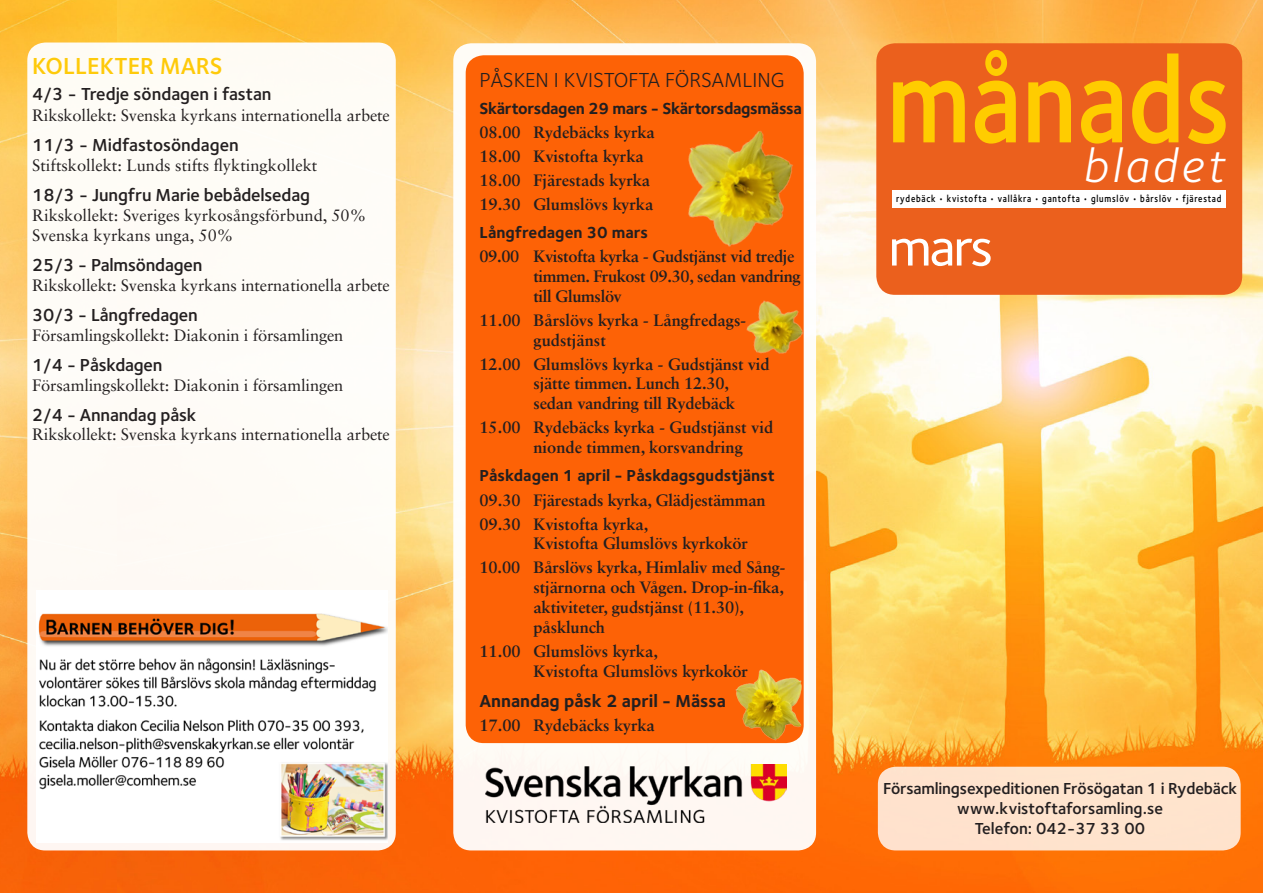
<style>
.page{position:relative;width:1263px;height:893px;background:#fff}
.page>*{position:absolute;margin:0;border:0;box-sizing:border-box;transform-origin:0 0}
.t1{font:600 122.85px "Foundry Sterling";color:#fc0;scale:.84 1}
.t2{font:500 54px "Foundry Sterling";color:#fff}
.t3{font:italic 48.15px "Foundry Sterling";letter-spacing:.075em;color:#fff}
.t4{font:600 24px "Foundry Sterling";color:#feca0a}
.t5{font:21px "Foundry Sterling";color:#231f20}
.t6{font:600 18px "Foundry Sterling";letter-spacing:-.01em;color:#231f20}
.t7{font:700 18px "Foundry Sterling";color:#231f20}
.t8{font:700 16.5px/19.8px "Sabon LT Std";letter-spacing:-.005em;color:#231f20}
.t9{font:16.5px/19.8px "Sabon LT Std";letter-spacing:-.01em;color:#231f20}
.t10{font:600 16.5px "Foundry Sterling";letter-spacing:-.01em;color:#231f20}
.t11{font:700 16.5px "Foundry Sterling";color:#231f20}
.t12{font:700 16.5px "Foundry Sterling";letter-spacing:-.02em;color:#231f20}
.t13{font:600 10.05px "Foundry Sterling";letter-spacing:.09em;color:#000;scale:.83 1}
</style>
<div class="page">
<img style="left:0;top:0;width:117px;height:893px">
<img style="left:117px;top:0;width:1146px;height:893px">
<div style="left:453px;top:43px;width:363px;height:807px;background:#fefbf6;border-radius:18px"></div>
<div style="left:27px;top:43px;width:369px;height:807px;background:#fefcf6;border-radius:18px"></div>
<img style="left:485px;top:764px;width:302px;height:59px">
<div style="left:878px;top:767px;width:363px;height:83px;background:#ffe3cd;border-radius:18px"></div>
<div style="left:876px;top:43px;width:366px;height:252px;background:#eb601d"></div>
<div style="left:892px;top:190px;width:333px;height:17px;background:#fff"></div>
<div style="left:466px;top:55px;width:338px;height:688px;background:#fd6206;border-radius:18px"></div>
<img style="left:719px;top:666px;width:123px;height:82px">
<img style="left:746px;top:280px;width:78px;height:96px">
<img style="left:651px;top:55px;width:177px;height:225px">
<img style="left:38px;top:613px;width:349px;height:227px">
<p class="t4" style="left:32px;top:51px;width:192px">KOLLEKTER MARS</p>
<p class="t6" style="left:32px;top:83px;width:241px">4/3 - Tredje söndagen i fastan</p>
<p class="t9" style="left:32px;top:105px;width:359px">Rikskollekt: Svenska kyrkans internationella arbete</p>
<p class="t6" style="left:32px;top:135px;width:208px">11/3 - Midfastosöndagen</p>
<p class="t9" style="left:32px;top:155px;width:287px">Stiftskollekt: Lunds stifts flyktingkollekt</p>
<p class="t6" style="left:32px;top:185px;width:279px">18/3 - Jungfru Marie bebådelsedag</p>
<p class="t9" style="left:32px;top:205px;width:336px">Rikskollekt: Sveriges kyrkosångsförbund, 50%<br>Svenska kyrkans unga, 50%</p>
<p class="t6" style="left:32px;top:254px;width:172px">25/3 - Palmsöndagen</p>
<p class="t9" style="left:32px;top:275px;width:359px">Rikskollekt: Svenska kyrkans internationella arbete</p>
<p class="t6" style="left:32px;top:304px;width:167px">30/3 - Långfredagen</p>
<p class="t9" style="left:32px;top:325px;width:313px">Församlingskollekt: Diakonin i församlingen</p>
<p class="t6" style="left:32px;top:354px;width:132px">1/4 - Påskdagen</p>
<p class="t9" style="left:32px;top:375px;width:313px">Församlingskollekt: Diakonin i församlingen</p>
<p class="t6" style="left:32px;top:404px;width:165px">2/4 - Annandag påsk</p>
<p class="t9" style="left:32px;top:425px;width:359px">Rikskollekt: Svenska kyrkans internationella arbete</p>
<p class="t5" style="left:479px;top:67px;width:307px">PÅSKEN I KVISTOFTA FÖRSAMLING</p>
<p class="t12" style="left:479px;top:98px;width:324px">Skärtorsdagen 29 mars - Skärtorsdagsmässa</p>
<p class="t8" style="left:479px;top:122px;width:177px">08.00 Rydebäcks kyrka</p>
<p class="t8" style="left:479px;top:146px;width:166px">18.00 Kvistofta kyrka</p>
<p class="t8" style="left:479px;top:170px;width:172px">18.00 Fjärestads kyrka</p>
<p class="t8" style="left:479px;top:194px;width:175px">19.30 Glumslövs kyrka</p>
<p class="t11" style="left:479px;top:223px;width:170px">Långfredagen 30 mars</p>
<p class="t8" style="left:533px;top:246px;width:269px;text-indent:-54px">09.00 Kvistofta kyrka - Gudstjänst vid tredje timmen. Frukost 09.30, sedan vandring till Glumslöv</p>
<p class="t8" style="left:533px;top:310px;width:214px;text-indent:-54px">11.00 Bårslövs kyrka - Långfredags&shy;gudstjänst</p>
<p class="t8" style="left:533px;top:354px;width:238px;text-indent:-54px">12.00 Glumslövs kyrka - Gudstjänst vid sjätte timmen. Lunch 12.30, sedan vandring till Rydebäck</p>
<p class="t8" style="left:533px;top:417px;width:241px;text-indent:-54px">15.00 Rydebäcks kyrka - Gudstjänst vid nionde timmen, korsvandring</p>
<p class="t11" style="left:479px;top:466px;width:297px">Påskdagen 1 april - Påskdagsgudstjänst</p>
<p class="t8" style="left:479px;top:489px;width:288px">09.30 Fjärestads kyrka, Glädjestämman</p>
<p class="t8" style="left:533px;top:514px;width:216px;text-indent:-54px">09.30 Kvistofta kyrka,<br>Kvistofta Glumslövs kyrkokör</p>
<p class="t8" style="left:533px;top:557px;width:253px;text-indent:-54px">10.00 Bårslövs kyrka, Himlaliv med Sång&shy;stjärnorna och Vågen. Drop-in-fika, aktiviteter, gudstjänst (11.30), påsklunch</p>
<p class="t8" style="left:533px;top:641px;width:216px;text-indent:-54px">11.00 Glumslövs kyrka,<br>Kvistofta Glumslövs kyrkokör</p>
<p class="t7" style="left:479px;top:690px;width:248px">Annandag påsk 2 april - Mässa</p>
<p class="t8" style="left:479px;top:715px;width:177px">17.00 Rydebäcks kyrka</p>
<p class="t1" style="left:886px;top:28px;width:411px">månads</p>
<p class="t3" style="left:1082px;top:138px;width:143px">bladet</p>
<p class="t13" style="left:896px;top:192px;width:393px">rydebäck • kvistofta • vallåkra • gantofta • glumslöv • bårslöv • fjärestad</p>
<p class="t2" style="left:888px;top:216px;width:106px">mars</p>
<p class="t10" style="left:883px;top:779px;width:356px">Församlingsexpeditionen Frösögatan 1 i Rydebäck</p>
<p class="t10" style="left:957px;top:798px;width:207px">www.kvistoftaforsamling.se</p>
<p class="t10" style="left:975px;top:818px;width:172px">Telefon: 042-37 33 00</p>
</div>
